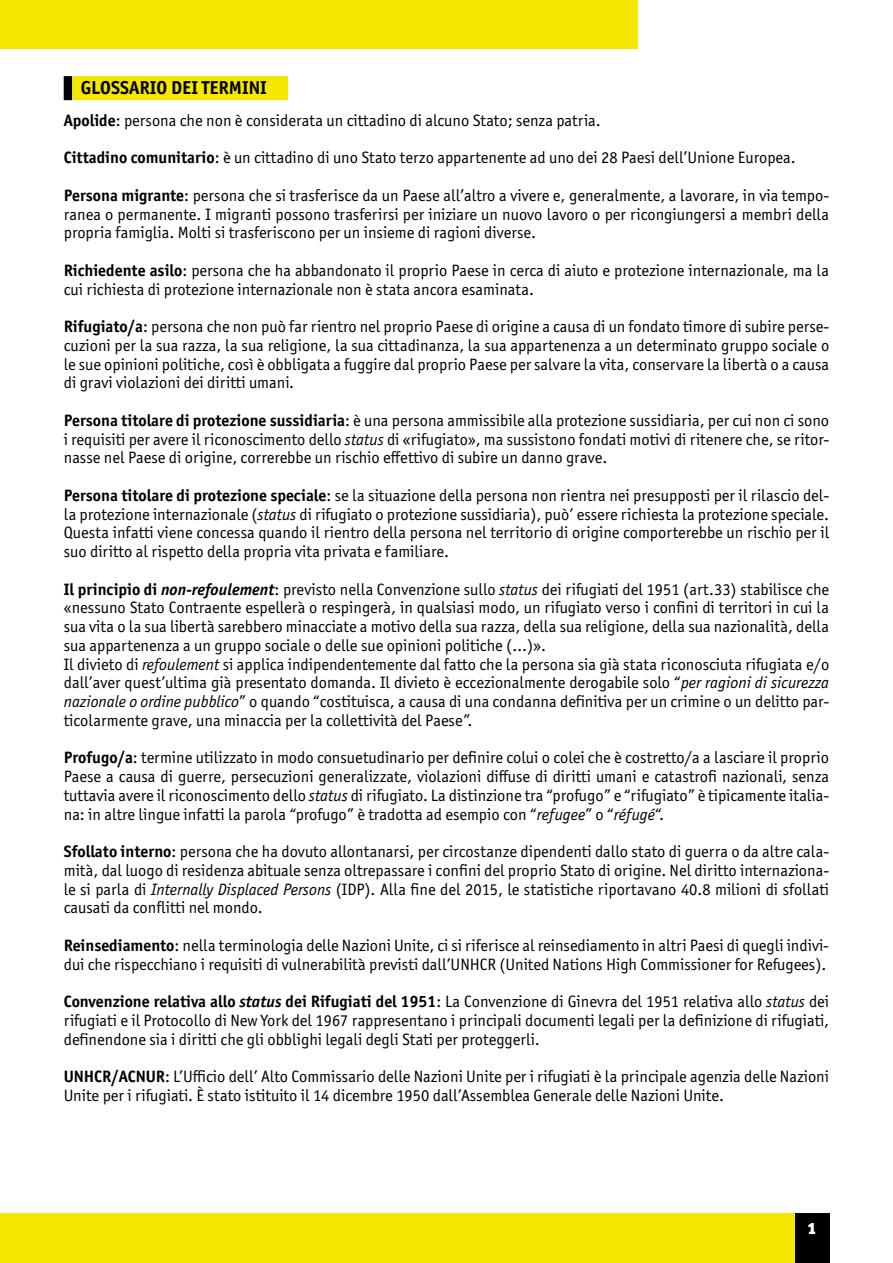
<style>
.page{position:relative;width:893px;height:1263px;background:#fff}
.page>*{position:absolute;margin:0;border:0;box-sizing:border-box;transform-origin:0 0}
.t1{font:700 18.75px "Officina Sans ITC Pro";color:#000}
.t2{font:16.5px/18.8px "Officina Sans ITC Pro";color:#000;text-align:justify}
.t3{font:900 16.5px "Officina Sans ITC Pro";color:#fff}
.s1{font-weight:700}
.s2{font-style:italic}
.s3{font-weight:700;font-style:italic}
</style>
<div class="page">
<div style="left:0;top:1214px;width:812px;height:49px;background:#f6e700"></div>
<div style="left:795px;top:1214px;width:34px;height:49px;background:#000"></div>
<div style="left:0;top:0;width:638px;height:49px;background:#f6e700"></div>
<div style="left:64px;top:76px;width:8px;height:24px;background:#000"></div>
<div style="left:72px;top:76px;width:216px;height:24px;background:#f6e700"></div>
<p class="t1" style="left:81px;top:76px;width:187px">GLOSSARIO DEI TERMINI</p>
<p class="t2" style="left:64px;top:111px;width:539px"><span class="s1">Apolide</span>: persona che non è considerata un cittadino di alcuno Stato; senza patria.</p>
<p class="t2" style="left:64px;top:148px;width:733px"><span class="s1">Cittadino comunitario</span>: è un cittadino di uno Stato terzo appartenente ad uno dei 28 Paesi dell’Unione Europea.</p>
<p class="t2" style="left:64px;top:186px;width:767px"><span class="s1">Persona migrante</span>: persona che si trasferisce da un Paese all’altro a vivere e, generalmente, a lavorare, in via tempo&shy;ranea o permanente. I migranti possono trasferirsi per iniziare un nuovo lavoro o per ricongiungersi a membri della propria famiglia. Molti si trasferiscono per un insieme di ragioni diverse.</p>
<p class="t2" style="left:64px;top:261px;width:767px"><span class="s1">Richiedente asilo</span>: persona che ha abbandonato il proprio Paese in cerca di aiuto e protezione internazionale, ma la cui richiesta di protezione internazionale non è stata ancora esaminata.</p>
<p class="t2" style="left:64px;top:317px;width:767px"><span class="s1">Rifugiato/a</span>: persona che non può far rientro nel proprio Paese di origine a causa di un fondato timore di subire perse&shy;cuzioni per la sua razza, la sua religione, la sua cittadinanza, la sua appartenenza a un determinato gruppo sociale o le sue opinioni politiche, così è obbligata a fuggire dal proprio Paese per salvare la vita, conservare la libertà o a causa di gravi violazioni dei diritti umani.</p>
<p class="t2" style="left:64px;top:411px;width:767px"><span class="s1">Persona titolare di protezione sussidiaria</span>: è una persona ammissibile alla protezione sussidiaria, per cui non ci sono i requisiti per avere il riconoscimento dello <span class="s2">status</span> di «rifugiato», ma sussistono fondati motivi di ritenere che, se ritor&shy;nasse nel Paese di origine, correrebbe un rischio effettivo di subire un danno grave.</p>
<p class="t2" style="left:64px;top:486px;width:767px"><span class="s1">Persona titolare di protezione speciale</span>: se la situazione della persona non rientra nei presupposti per il rilascio del&shy;la protezione internazionale (<span class="s2">status</span> di rifugiato o protezione sussidiaria), può’ essere richiesta la protezione speciale.<br>Questa infatti viene concessa quando il rientro della persona nel territorio di origine comporterebbe un rischio per il suo diritto al rispetto della propria vita privata e familiare.</p>
<p class="t2" style="left:64px;top:580px;width:767px;text-align:left"><span class="s1">Il principio di</span> <span class="s3">non-refoulement</span>: previsto nella Convenzione sullo <span class="s2">status</span> dei rifugiati del 1951 (art.33) stabilisce che «nessuno Stato Contraente espellerà o respingerà, in qualsiasi modo, un rifugiato verso i confini di territori in cui la sua vita o la sua libertà sarebbero minacciate a motivo della sua razza, della sua religione, della sua nazionalità, della sua appartenenza a un gruppo sociale o delle sue opinioni politiche (…)».<br>Il divieto di <span class="s2">refoulement</span> si applica indipendentemente dal fatto che la persona sia già stata riconosciuta rifugiata e/o dall’aver quest’ultima già presentato domanda. Il divieto è eccezionalmente derogabile solo “<span class="s2">per ragioni di sicurezza nazionale o ordine pubblico</span>” o quando “costituisca, a causa di una condanna definitiva per un crimine o un delitto par&shy;ticolarmente grave, una minaccia per la collettività del Paese”.</p>
<p class="t2" style="left:64px;top:748px;width:767px"><span class="s1">Profugo/a</span>: termine utilizzato in modo consuetudinario per definire colui o colei che è costretto/a a lasciare il proprio Paese a causa di guerre, persecuzioni generalizzate, violazioni diffuse di diritti umani e catastrofi nazionali, senza tuttavia avere il riconoscimento dello <span class="s2">status</span> di rifugiato. La distinzione tra “profugo” e “rifugiato” è tipicamente italia&shy;na: in altre lingue infatti la parola “profugo” è tradotta ad esempio con “<span class="s2">refugee</span>” o “<span class="s2">réfugé</span>“.</p>
<p class="t2" style="left:64px;top:842px;width:767px"><span class="s1">Sfollato interno</span>: persona che ha dovuto allontanarsi, per circostanze dipendenti dallo stato di guerra o da altre cala&shy;mità, dal luogo di residenza abituale senza oltrepassare i confini del proprio Stato di origine. Nel diritto internaziona&shy;le si parla di <span class="s2">Internally Displaced Persons</span> (IDP). Alla fine del 2015, le statistiche riportavano 40.8 milioni di sfollati causati da conflitti nel mondo.</p>
<p class="t2" style="left:64px;top:936px;width:767px"><span class="s1">Reinsediamento</span>: nella terminologia delle Nazioni Unite, ci si riferisce al reinsediamento in altri Paesi di quegli indivi&shy;dui che rispecchiano i requisiti di vulnerabilità previsti dall’UNHCR (United Nations High Commissioner for Refugees).</p>
<p class="t2" style="left:64px;top:992px;width:767px"><span class="s1">Convenzione relativa allo</span> <span class="s3">status</span> <span class="s1">dei Rifugiati del 1951</span>: La Convenzione di Ginevra del 1951 relativa allo <span class="s2">status</span> dei rifugiati e il Protocollo di New York del 1967 rappresentano i principali documenti legali per la definizione di rifugiati, definendone sia i diritti che gli obblighi legali degli Stati per proteggerli.</p>
<p class="t2" style="left:64px;top:1067px;width:767px"><span class="s1">UNHCR/ACNUR</span>: L’Ufficio dell’ Alto Commissario delle Nazioni Unite per i rifugiati è la principale agenzia delle Nazioni<br>Unite per i rifugiati. È stato istituito il 14 dicembre 1950 dall’Assemblea Generale delle Nazioni Unite.</p>
<p class="t3" style="left:807px;top:1217px;width:11px">1</p>
</div>
